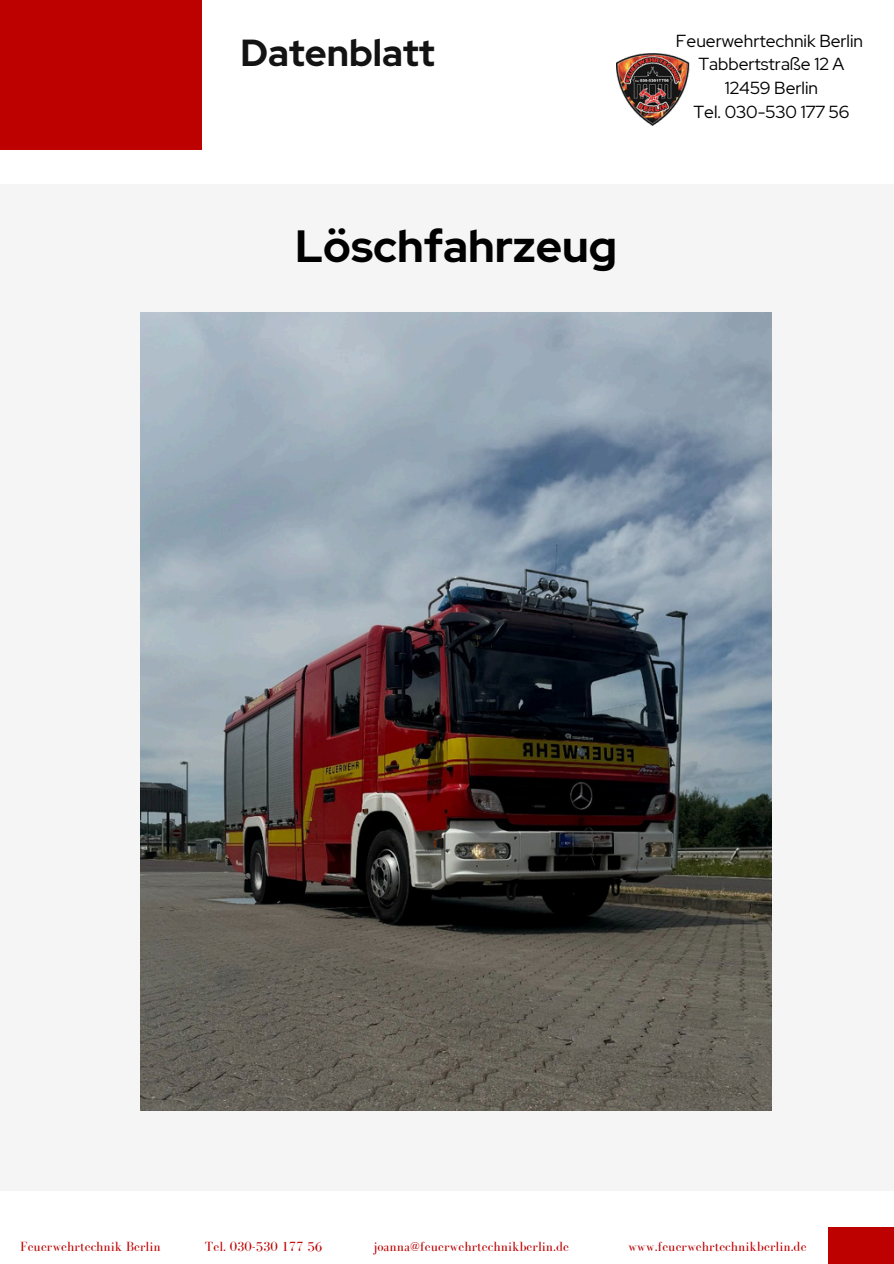
<style>
.page{position:relative;width:894px;height:1264px;background:#fff}
.page>*{position:absolute;margin:0;border:0;box-sizing:border-box;transform-origin:0 0}
.t1{font:700 45px "Red Hat Display";color:#000}
.t2{font:700 37.5px "Red Hat Display";color:#131313}
.t3{font:17.4px/23.7px "Red Hat Display";color:#000;text-align:center}
.t4{font:13.65px "Bodoni FLF";color:#bd0000}
</style>
<div class="page">
<div style="left:0;top:0;width:201px;height:149px;background:#bd0000"></div>
<div style="left:827px;top:1227px;width:66px;height:36px;background:#bd0000"></div>
<div style="left:0;top:184px;width:893px;height:1006px;background:#f5f5f5"></div>
<img style="left:616px;top:53px;width:73px;height:72px">
<img style="left:141px;top:312px;width:630px;height:798px">
<h3 class="t2" style="left:240px;top:28px;width:196px">Datenblatt</h3>
<h2 class="t3" style="left:675px;top:29px;width:189px">Feuerwehrtechnik Berlin<br>Tabbertstraße 12 A<br>12459 Berlin<br>Tel. 030-530 177 56</h2>
<h1 class="t1" style="left:295px;top:216px;width:323px">Löschfahrzeug</h1>
<p class="t4" style="left:20px;top:1239px;width:142px">Feuerwehrtechnik Berlin</p>
<p class="t4" style="left:205px;top:1239px;width:118px">Tel. 030-530 177 56</p>
<p class="t4" style="left:373px;top:1239px;width:197px">joanna@feuerwehrtechnikberlin.de</p>
<p class="t4" style="left:628px;top:1239px;width:180px">www.feuerwehrtechnikberlin.de</p>
</div>
